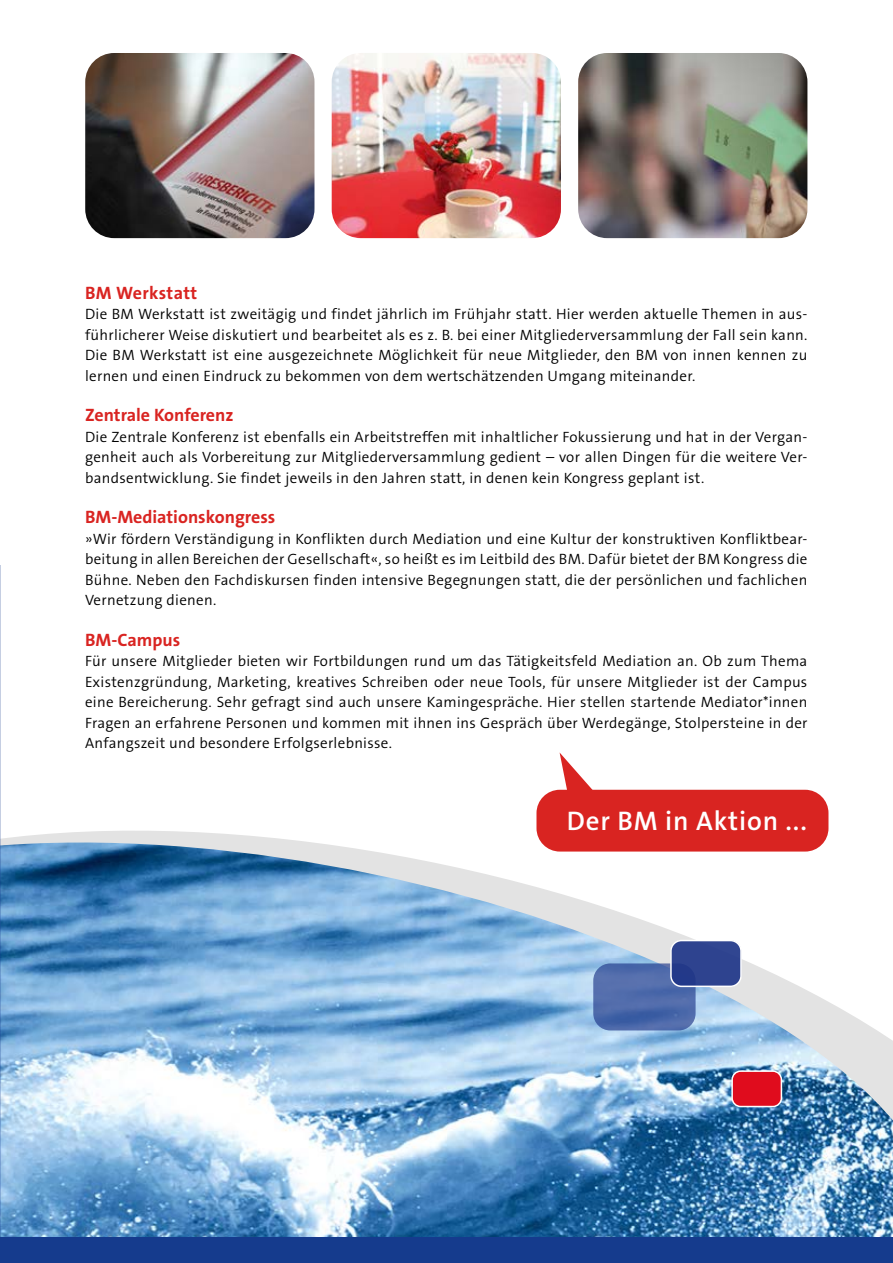
<style>
.page{position:relative;width:893px;height:1263px;background:#fff}
.page>*{position:absolute;margin:0;border:0;box-sizing:border-box;transform-origin:0 0}
.t1{font:600 27px "The Sans B6";letter-spacing:.03em;color:#fff}
.t2{font:700 18px "The Sans B7";color:#d92421}
.t3{font:700 18px "The Sans B7";letter-spacing:.02em;color:#d92421}
.t4{font:300 15px/20.4px "The Sans B4";letter-spacing:.02em;color:#000;text-align:justify}
</style>
<div class="page">
<svg style="left:0;top:655px;width:893px;height:582px"></svg>
<div style="left:536px;top:790px;width:292px;height:61px;background:#d92421;border-radius:23px"></div>
<svg style="left:560px;top:752px;width:39px;height:38px"></svg>
<div style="left:0;top:1237px;width:893px;height:26px;background:#153b8d"></div>
<img style="left:332px;top:53px;width:229px;height:185px">
<img style="left:578px;top:53px;width:229px;height:185px">
<img style="left:85px;top:53px;width:229px;height:185px">
<svg style="left:593px;top:963px;width:103px;height:67px;background:#4e6aab"></svg>
<div style="left:732px;top:1071px;width:49px;height:35px;background:#e00c1d;border-radius:9px"></div>
<div style="left:731px;top:1070px;width:51px;height:37px;border:2px solid #fff;border-radius:9px"></div>
<div style="left:671px;top:940px;width:70px;height:46px;background:#2e438f;border-radius:11px"></div>
<div style="left:670px;top:940px;width:72px;height:47px;border:2px solid #fff;border-radius:11px"></div>
<p class="t3" style="left:85px;top:283px;width:114px">BM Werkstatt</p>
<p class="t4" style="left:85px;top:305px;width:724px">Die BM Werkstatt ist zweitägig und findet jährlich im Frühjahr statt. Hier werden aktuelle Themen in aus&shy;führlicherer Weise diskutiert und bearbeitet als es z. B. bei einer Mitgliederversammlung der Fall sein kann.<br>Die BM Werkstatt ist eine ausgezeichnete Möglichkeit für neue Mitglieder, den BM von innen kennen zu lernen und einen Eindruck zu bekommen von dem wertschätzenden Umgang miteinander.</p>
<p class="t2" style="left:85px;top:406px;width:150px">Zentrale Konferenz</p>
<p class="t4" style="left:85px;top:427px;width:724px">Die Zentrale Konferenz ist ebenfalls ein Arbeitstreffen mit inhaltlicher Fokussierung und hat in der Vergan&shy;genheit auch als Vorbereitung zur Mitgliederversammlung gedient – vor allen Dingen für die weitere Ver&shy;bandsentwicklung. Sie findet jeweils in den Jahren statt, in denen kein Kongress geplant ist.</p>
<p class="t2" style="left:85px;top:508px;width:192px">BM-Mediationskongress</p>
<p class="t4" style="left:85px;top:529px;width:724px">»Wir fördern Verständigung in Konflikten durch Mediation und eine Kultur der konstruktiven Konfliktbear&shy;beitung in allen Bereichen der Gesellschaft«, so heißt es im Leitbild des BM. Dafür bietet der BM Kongress die Bühne. Neben den Fachdiskursen finden intensive Begegnungen statt, die der persönlichen und fachlichen Vernetzung dienen.</p>
<p class="t2" style="left:85px;top:630px;width:97px">BM-Campus</p>
<p class="t4" style="left:85px;top:652px;width:724px">Für unsere Mitglieder bieten wir Fortbildungen rund um das Tätigkeitsfeld Mediation an. Ob zum Thema Existenzgründung, Marketing, kreatives Schreiben oder neue Tools, für unsere Mitglieder ist der Campus eine Bereicherung. Sehr gefragt sind auch unsere Kamingespräche. Hier stellen startende Mediator*innen Fragen an erfahrene Personen und kommen mit ihnen ins Gespräch über Werdegänge, Stolpersteine in der Anfangszeit und besondere Erfolgserlebnisse.</p>
<h1 class="t1" style="left:567px;top:806px;width:241px">Der BM in Aktion ...</h1>
</div>
